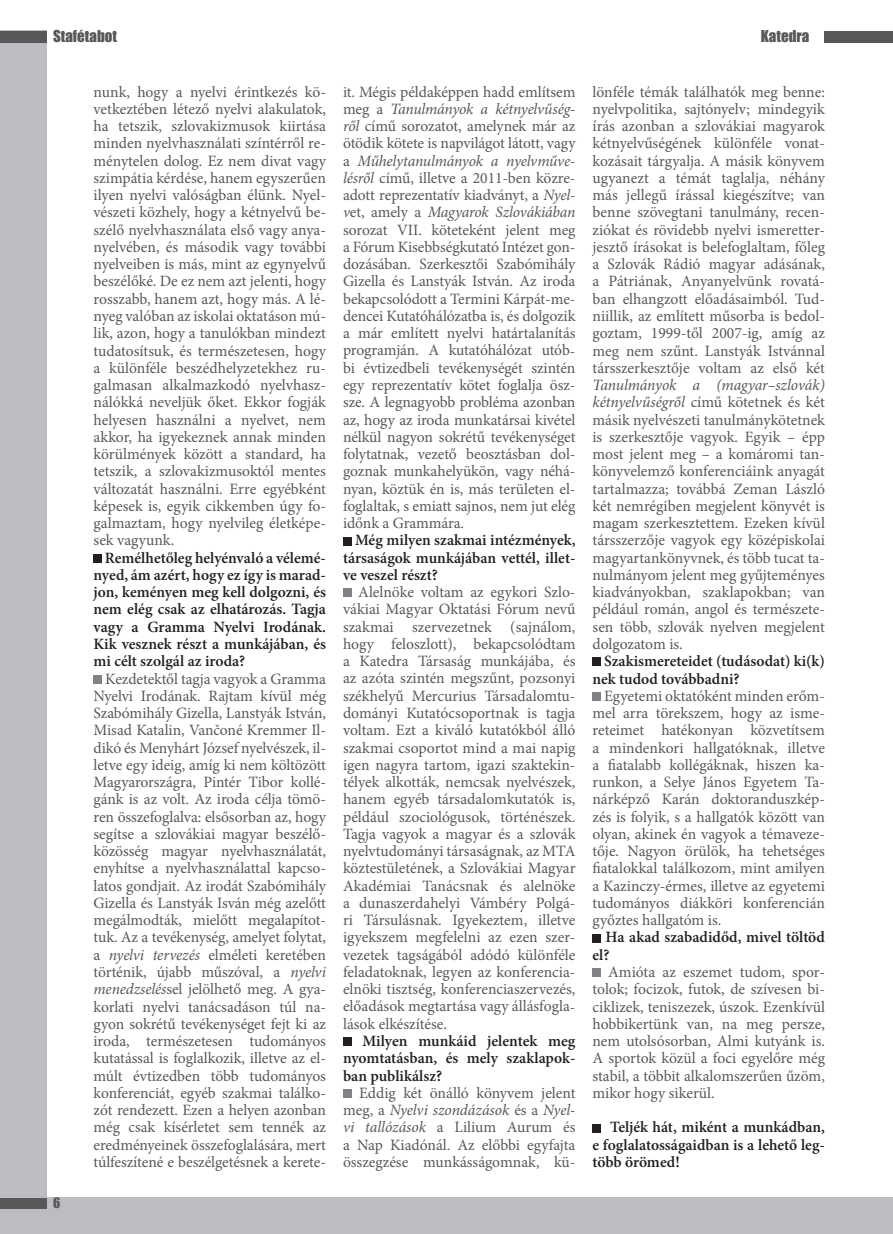
<style>
.page{position:relative;width:893px;height:1234px;background:#fff}
.page>*{position:absolute;margin:0;border:0;box-sizing:border-box;transform-origin:0 0}
.t1{font:15.75px/17.2px "Minion Pro";letter-spacing:-.005em;color:#57585a;text-align:justify}
.t2{font:600 15.75px/17.2px "Minion Pro";color:#231f20;text-align:justify}
.t3{font:15px "Impact";color:#57585a}
.t4{font:13.35px "Impact";color:#57585a}
.s1{font-style:italic}
</style>
<div class="page">
<div style="left:0;top:31px;width:46px;height:1166px;background:#bcbdc0"></div>
<div style="left:0;top:1197px;width:893px;height:36px;background:#bcbdc0"></div>
<div style="left:825px;top:31px;width:68px;height:12px;background:#57585a"></div>
<div style="left:0;top:31px;width:46px;height:12px;background:#57585a"></div>
<div style="left:0;top:1197px;width:46px;height:11px;background:#57585a"></div>
<div style="left:94px;top:554px;width:8px;height:8px;background:#231f20"></div>
<div style="left:94px;top:674px;width:8px;height:9px;background:#808285"></div>
<div style="left:343px;top:536px;width:8px;height:9px;background:#231f20"></div>
<div style="left:343px;top:588px;width:8px;height:9px;background:#808285"></div>
<div style="left:343px;top:1037px;width:8px;height:8px;background:#231f20"></div>
<div style="left:343px;top:1088px;width:8px;height:9px;background:#808285"></div>
<div style="left:592px;top:657px;width:9px;height:9px;background:#231f20"></div>
<div style="left:592px;top:692px;width:9px;height:8px;background:#808285"></div>
<div style="left:592px;top:933px;width:9px;height:9px;background:#231f20"></div>
<div style="left:592px;top:968px;width:9px;height:8px;background:#808285"></div>
<div style="left:592px;top:1123px;width:9px;height:8px;background:#231f20"></div>
<p class="t3" style="left:53px;top:25px;width:66px">Stafétabot</p>
<p class="t3" style="left:761px;top:25px;width:50px">Katedra</p>
<p class="t4" style="left:53px;top:1192px;width:9px">6</p>
<p class="t1" style="left:94px;top:83px;width:234px">nunk, hogy a nyelvi érintkezés kö&shy;vetkeztében létező nyelvi alakulatok, ha tetszik, szlovakizmusok kiirtása minden nyelvhasználati színtérről re&shy;ménytelen dolog. Ez nem divat vagy szimpátia kérdése, hanem egyszerűen ilyen nyelvi valóságban élünk. Nyel&shy;vészeti közhely, hogy a kétnyelvű be&shy;szélő nyelvhasználata első vagy anya&shy;nyelvében, és második vagy további nyelveiben is más, mint az egynyelvű beszélőké. De ez nem azt jelenti, hogy rosszabb, hanem azt, hogy más. A lé&shy;nyeg valóban az iskolai oktatáson mú&shy;lik, azon, hogy a tanulókban mindezt tudatosítsuk, és természetesen, hogy a különféle beszédhelyzetekhez ru&shy;galmasan alkalmazkodó nyelvhasz&shy;nálókká neveljük őket. Ekkor fogják helyesen használni a nyelvet, nem akkor, ha igyekeznek annak minden körülmények között a standard, ha tetszik, a szlovakizmusoktól mentes változatát használni. Erre egyébként képesek is, egyik cikkemben úgy fo&shy;galmaztam, hogy nyelvileg életképe&shy;sek vagyunk.</p>
<p class="t2" style="left:94px;top:548px;width:234px;text-indent:11px">Remélhetőleg helyénvaló a vélemé&shy;nyed, ám azért, hogy ez így is marad&shy;jon, keményen meg kell dolgozni, és nem elég csak az elhatározás. Tagja vagy a Gramma Nyelvi Irodának.<br>Kik vesznek részt a munkájában, és mi célt szolgál az iroda?</p>
<p class="t1" style="left:94px;top:669px;width:234px;text-indent:12px">Kezdetektől tagja vagyok a Gramma Nyelvi Irodának. Rajtam kívül még Szabómihály Gizella, Lanstyák István, Misad Katalin, Vančoné Kremmer Il&shy;dikó és Menyhárt József nyelvészek, il&shy;letve egy ideig, amíg ki nem költözött Magyarországra, Pintér Tibor kollé&shy;gánk is az volt. Az iroda célja tömö&shy;ren összefoglalva: elsősorban az, hogy segítse a szlovákiai magyar beszélő&shy;közösség magyar nyelvhasználatát, enyhítse a nyelvhasználattal kapcso&shy;latos gondjait. Az irodát Szabómihály Gizella és Lanstyák Isván még azelőtt megálmodták, mielőtt megalapítot&shy;tuk. Az a tevékenység, amelyet folytat, a <span class="s1">nyelvi tervezés</span> elméleti keretében történik, újabb műszóval, a <span class="s1">nyelvi menedzselés</span>sel jelölhető meg. A gya&shy;korlati nyelvi tanácsadáson túl na&shy;gyon sokrétű tevékenységet fejt ki az iroda, természetesen tudományos kutatással is foglalkozik, illetve az el&shy;múlt évtizedben több tudományos konferenciát, egyéb szakmai találko&shy;zót rendezett. Ezen a helyen azonban még csak kísérletet sem tennék az eredményeinek összefoglalására, mert túlfeszítené e beszélgetésnek a kerete-</p>
<p class="t1" style="left:343px;top:83px;width:234px">it. Mégis példaképpen hadd említsem meg a <span class="s1">Tanulmányok a kétnyelvűség&shy;ről</span> című sorozatot, amelynek már az ötödik kötete is napvilágot látott, vagy a <span class="s1">Műhelytanulmányok a nyelvműve&shy;lésről</span> című, illetve a 2011-ben közre&shy;adott reprezentatív kiadványt, a <span class="s1">Nyel&shy;v</span>et, amely a <span class="s1">Magyarok Szlovákiában </span>sorozat VII. köteteként jelent meg a Fórum Kisebbségkutató Intézet gon&shy;dozásában. Szerkesztői Szabómihály Gizella és Lanstyák István. Az iroda bekapcsolódott a Termini Kárpát-me&shy;dencei Kutatóhálózatba is, és dolgozik a már említett nyelvi határtalanítás programján. A kutatóhálózat utób&shy;bi évtizedbeli tevékenységét szintén egy reprezentatív kötet foglalja ös - sze. A legnagyobb probléma azonban az, hogy az iroda munkatársai kivétel nélkül nagyon sokrétű tevékenységet folytatnak, vezető beosztásban dol&shy;goznak munkahelyükön, vagy néhá&shy;nyan, köztük én is, más területen el&shy;foglaltak, s emiatt sajnos, nem jut elég időnk a Grammára.</p>
<p class="t2" style="left:343px;top:531px;width:234px;text-indent:12px">Még milyen szakmai intézmények, társaságok munkájában vettél, illet&shy;ve veszel részt?</p>
<p class="t1" style="left:343px;top:583px;width:234px;text-indent:15px">Alelnöke voltam az egykori Szlo&shy;vákiai Magyar Oktatási Fórum nevű szakmai szervezetnek (sajnálom, hogy feloszlott), bekapcsolódtam a Katedra Társaság munkájába, és az azóta szintén megszűnt, pozsonyi székhelyű Mercurius Társadalomtu&shy;dományi Kutatócsoportnak is tagja voltam. Ezt a kiváló kutatókból álló szakmai csoportot mind a mai napig igen nagyra tartom, igazi szaktekin&shy;télyek alkották, nemcsak nyelvészek, hanem egyéb társadalomkutatók is, például szociológusok, történészek.<br>Tagja vagyok a magyar és a szlovák nyelvtudományi társaságnak, az MTA köztestületének, a Szlovákiai Magyar Akadémiai Tanácsnak és alelnöke a dunaszerdahelyi Vámbéry Polgá&shy;ri Társulásnak. Igyekeztem, illetve igyekszem megfelelni az ezen szer&shy;vezetek tagságából adódó különféle feladatoknak, legyen az konferencia&shy;elnöki tisztség, konferenciaszervezés, előadások megtartása vagy állásfogla&shy;lások elkészítése.</p>
<p class="t2" style="left:343px;top:1031px;width:234px;text-indent:19px">Milyen munkáid jelentek meg nyomtatásban, és mely szaklapok&shy;ban publikálsz?</p>
<p class="t1" style="left:343px;top:1083px;width:234px;text-indent:16px">Eddig két önálló könyvem jelent meg, a <span class="s1">Nyelvi szondázások</span> és a <span class="s1">Nyel&shy;vi tallózások</span> a Lilium Aurum és a Nap Kiadónál. Az előbbi egyfajta összegzése munkásságomnak, kü-</p>
<p class="t1" style="left:592px;top:83px;width:234px">lönféle témák találhatók meg benne: nyelvpolitika, sajtónyelv; mindegyik írás azonban a szlovákiai magyarok kétnyelvűségének különféle vonat&shy;kozásait tárgyalja. A másik könyvem ugyanezt a témát taglalja, néhány más jellegű írással kiegészítve; van benne szövegtani tanulmány, recen&shy;ziókat és rövidebb nyelvi ismeretter&shy;jesztő írásokat is belefoglaltam, főleg a Szlovák Rádió magyar adásának, a Pátriának, Anyanyelvünk rovatá&shy;ban elhangzott előadásaimból. Tud&shy;niillik, az említett műsorba is bedol&shy;goztam, 1999-től 2007-ig, amíg az meg nem szűnt. Lanstyák Istvánnal társszerkesztője voltam az első két</p>
<p class="t1" style="left:592px;top:376px;width:234px"><span class="s1">Tanulmányok a (magyar–szlovák) kétnyelvűségről</span> című kötetnek és két másik nyelvészeti tanulmánykötetnek is szerkesztője vagyok. Egyik – épp most jelent meg – a komáromi tan&shy;könyvelemző konferenciáink anyagát tartalmazza; továbbá Zeman László két nemrégiben megjelent könyvét is magam szerkesztettem. Ezeken kívül társszerzője vagyok egy középiskolai magyartankönyvnek, és több tucat ta&shy;nulmányom jelent meg gyűjteményes kiadványokban, szaklapokban; van például román, angol és természete&shy;sen több, szlovák nyelven megjelent dolgozatom is.</p>
<p class="t2" style="left:592px;top:652px;width:234px;text-indent:12px">Szakismereteidet (tudásodat) ki(k) nek tudod továbbadni?</p>
<p class="t1" style="left:592px;top:687px;width:234px;text-indent:12px">Egyetemi oktatóként minden erőm&shy;mel arra törekszem, hogy az isme&shy;reteimet hatékonyan közvetítsem a mindenkori hallgatóknak, illetve a fiatalabb kollégáknak, hiszen ka&shy;runkon, a Selye János Egyetem Ta&shy;nárképző Karán doktoranduszkép&shy;zés is folyik, s a hallgatók között van olyan, akinek én vagyok a témaveze&shy;tője. Nagyon örülök, ha tehetséges fiatalokkal találkozom, mint amilyen a Kazinczy-érmes, illetve az egyetemi tudományos diákköri konferencián győztes hallgatóm is.</p>
<p class="t2" style="left:592px;top:928px;width:234px;text-indent:13px">Ha akad szabadidőd, mivel töltöd el?</p>
<p class="t1" style="left:592px;top:963px;width:234px;text-indent:16px">Amióta az eszemet tudom, spor&shy;tolok; focizok, futok, de szívesen bi&shy;ciklizek, teniszezek, úszok. Ezenkívül hobbikertünk van, na meg persze, nem utolsósorban, Almi kutyánk is.<br>A sportok közül a foci egyelőre még stabil, a többit alkalomszerűen űzöm, mikor hogy sikerül.</p>
<p class="t2" style="left:592px;top:1118px;width:234px;text-indent:18px">Teljék hát, miként a munkádban, e foglalatosságaidban is a lehető leg&shy;több örömed!</p>
</div>
